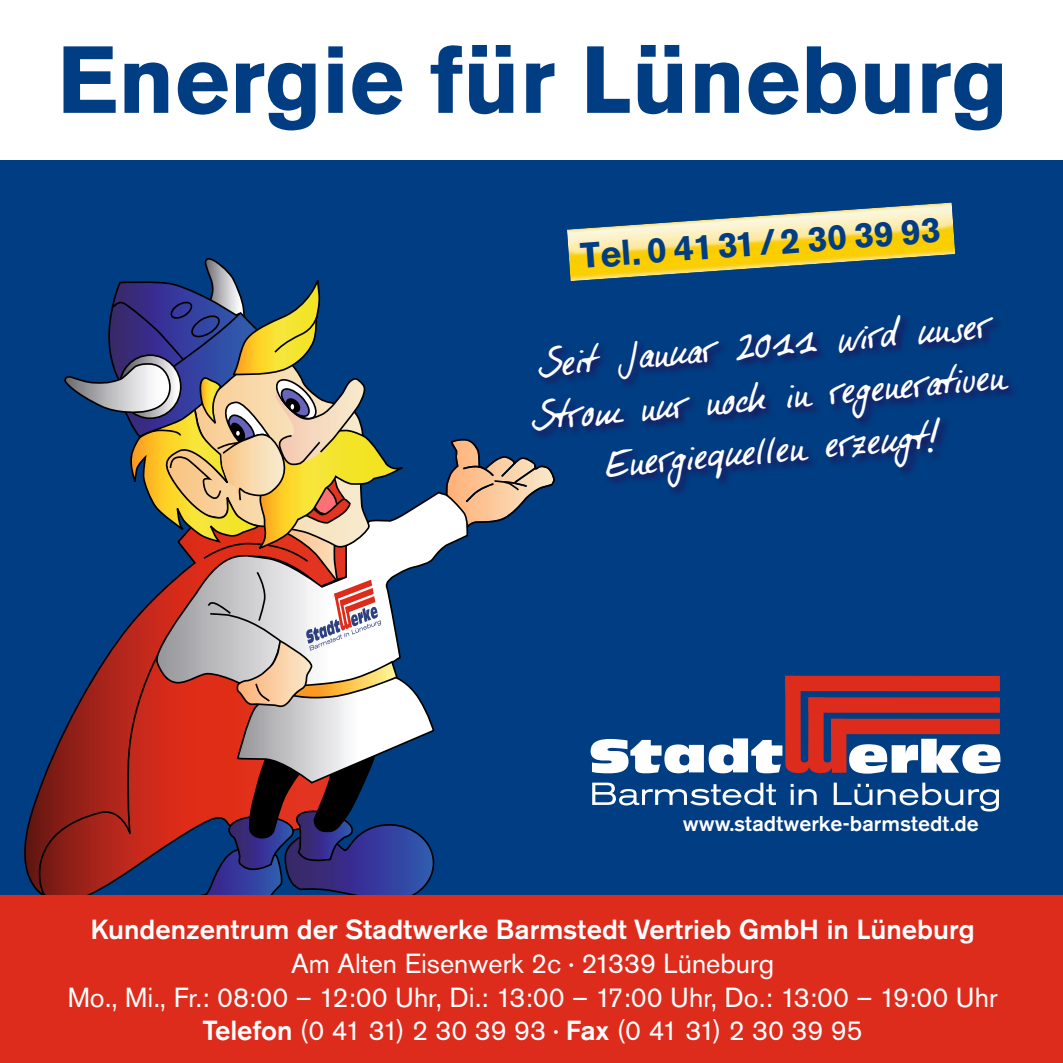
<style>
.page{position:relative;width:1063px;height:1063px;background:#fff}
.page>*{position:absolute;margin:0;border:0;box-sizing:border-box;transform-origin:0 0}
.t1{font:700 94.2px "Akzidenz Grotesk BQ";color:#013d82}
.t2{font:40.5px/52.7px "Priscriptum";color:#fff;text-align:center}
.t3{font:700 35.4px "Akzidenz Grotesk BQ";color:#013d82}
.t4{font:27.3px/33.9px "Akzidenz Grotesk BQ";color:#fff;text-align:center}
.t5{font:500 27.3px "Akzidenz Grotesk BQ";color:#fff}
.t6{font:500 21.3px "Akzidenz Grotesk BQ";color:#fff}
.s1{font-weight:500}
</style>
<div class="page">
<div style="left:0;top:160px;width:1063px;height:812px;background:#013d82"></div>
<svg style="left:8px;top:733px;width:55px;height:163px"></svg>
<div style="left:0;top:896px;width:1063px;height:167px;background:#dd2b1c"></div>
<svg style="left:591px;top:691px;width:409px;height:83px"></svg>
<div style="left:785px;top:676px;width:215px;height:15px;background:#dd2b1c"></div>
<div style="left:808px;top:697px;width:192px;height:16px;background:#dd2b1c"></div>
<div style="left:831px;top:719px;width:169px;height:15px;background:#dd2b1c"></div>
<svg style="left:592px;top:783px;width:184px;height:22px"></svg>
<svg style="left:791px;top:784px;width:26px;height:21px"></svg>
<svg style="left:834px;top:783px;width:38px;height:22px"></svg>
<svg style="left:878px;top:783px;width:121px;height:29px"></svg>
<img style="left:555px;top:320px;width:458px;height:173px">
<svg style="left:63px;top:258px;width:492px;height:638px"></svg>
<img style="left:567px;top:202px;width:388px;height:79px">
<h1 class="t1" style="left:57px;top:46px;width:953px">Energie für Lüneburg</h1>
<p class="t3" style="left:580px;top:243px;width:363px;rotate:-4deg">Tel. 0 41 31 / 2 30 39 93</p>
<h2 class="t2" style="left:526px;top:345px;width:476px;rotate:-5deg">Seit Januar 2011 wird unser<br>Strom nur noch in regenerativen<br>Energiequellen erzeugt!</h2>
<p class="t6" style="left:683px;top:816px;width:298px">www.stadtwerke-barmstedt.de</p>
<p class="t5" style="left:90px;top:919px;width:886px">Kundenzentrum der Stadtwerke Barmstedt Vertrieb GmbH in Lüneburg</p>
<p class="t4" style="left:68px;top:946px;width:931px">Am Alten Eisenwerk 2c · 21339 Lüneburg<br>Mo., Mi., Fr.: 08:00 – 12:00 Uhr, Di.: 13:00 – 17:00 Uhr, Do.: 13:00 – 19:00 Uhr<br><span class="s1">Telefon</span> (0 41 31) 2 30 39 93 · <span class="s1">Fax</span> (0 41 31) 2 30 39 95</p>
</div>
